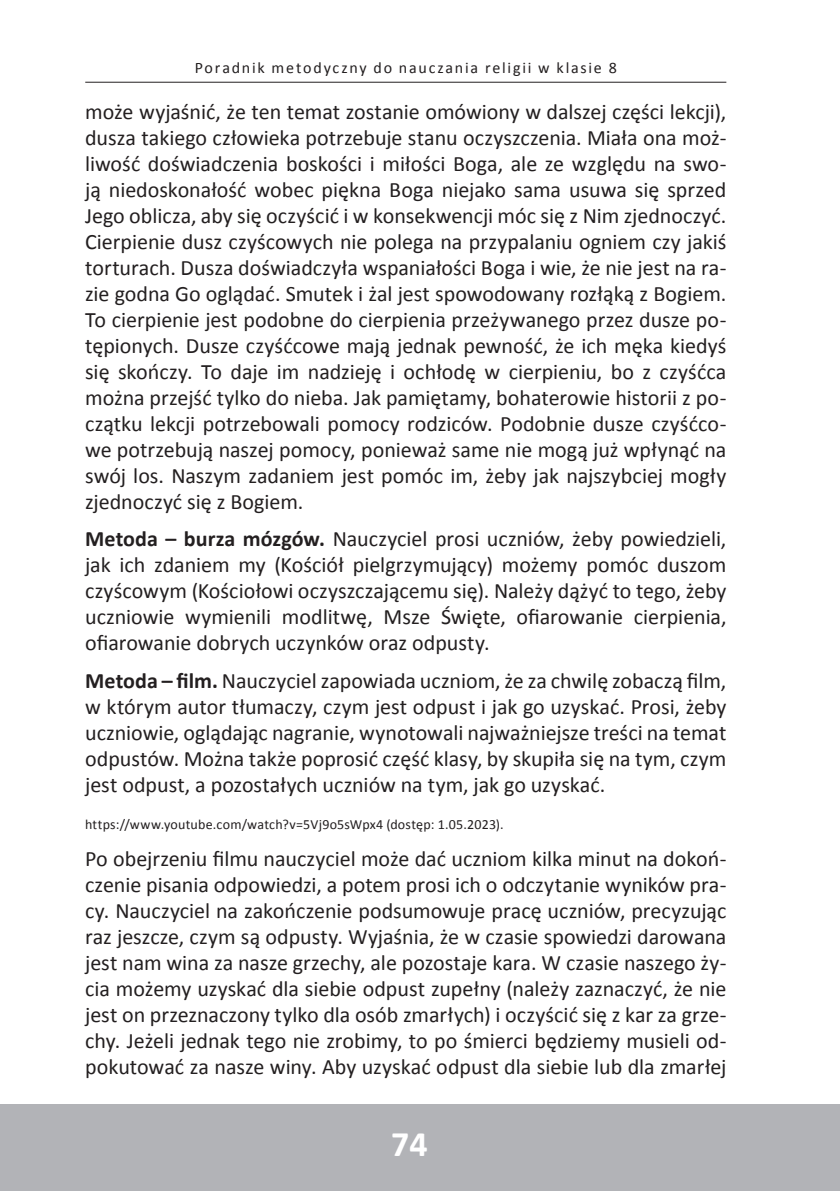
<style>
.page{position:relative;width:840px;height:1191px;background:#fff}
.page>*{position:absolute;margin:0;border:0;box-sizing:border-box;transform-origin:0 0}
.t1{font:700 36px "Calibri";color:#fff}
.t2{font:22px/26px "Calibri";color:#231f20;text-align:justify}
.t3{font:16px "Calibri";letter-spacing:.11em;color:#231f20}
.t4{font:14px "Calibri";letter-spacing:.015em;color:#231f20}
.s1{font-weight:700}
</style>
<div class="page">
<div style="left:0;top:1104px;width:839px;height:87px;background:#b2b3b7"></div>
<hr style="left:85px;top:82px;width:641px;height:1px;background:#231f20">
<p class="t3" style="left:194px;top:58px;width:423px">Poradnik metodyczny do nauczania religii w klasie 8</p>
<p class="t2" style="left:85px;top:98px;width:642px">może wyjaśnić, że ten temat zostanie omówiony w dalszej części lekcji), dusza takiego człowieka potrzebuje stanu oczyszczenia. Miała ona moż&shy;liwość doświadczenia boskości i miłości Boga, ale ze względu na swo&shy;ją niedoskonałość wobec piękna Boga niejako sama usuwa się sprzed Jego oblicza, aby się oczyścić i w konsekwencji móc się z Nim zjednoczyć.<br>Cierpienie dusz czyścowych nie polega na przypalaniu ogniem czy jakiś torturach. Dusza doświadczyła wspaniałości Boga i wie, że nie jest na ra&shy;zie godna Go oglądać. Smutek i żal jest spowodowany rozłąką z Bogiem.<br>To cierpienie jest podobne do cierpienia przeżywanego przez dusze po&shy;tępionych. Dusze czyśćcowe mają jednak pewność, że ich męka kiedyś się skończy. To daje im nadzieję i ochłodę w cierpieniu, bo z czyśćca można przejść tylko do nieba. Jak pamiętamy, bohaterowie historii z po&shy;czątku lekcji potrzebowali pomocy rodziców. Podobnie dusze czyśćco&shy;we potrzebują naszej pomocy, ponieważ same nie mogą już wpłynąć na swój los. Naszym zadaniem jest pomóc im, żeby jak najszybciej mogły zjednoczyć się z Bogiem.</p>
<p class="t2" style="left:85px;top:526px;width:642px"><span class="s1">Metoda – burza mózgów.</span> Nauczyciel prosi uczniów, żeby powiedzieli, jak ich zdaniem my (Kościół pielgrzymujący) możemy pomóc duszom czyścowym (Kościołowi oczyszczającemu się). Należy dążyć to tego, żeby uczniowie wymienili modlitwę, Msze Święte, ofiarowanie cierpienia, ofiarowanie dobrych uczynków oraz odpusty.</p>
<p class="t2" style="left:85px;top:667px;width:642px"><span class="s1">Metoda – film.</span> Nauczyciel zapowiada uczniom, że za chwilę zobaczą film, w którym autor tłumaczy, czym jest odpust i jak go uzyskać. Prosi, żeby uczniowie, oglądając nagranie, wynotowali najważniejsze treści na temat odpustów. Można także poprosić część klasy, by skupiła się na tym, czym jest odpust, a pozostałych uczniów na tym, jak go uzyskać.</p>
<p class="t4" style="left:85px;top:815px;width:420px">https://www.youtube.com/watch?v=5Vj9o5sWpx4 (dostęp: 1.05.2023).</p>
<p class="t2" style="left:85px;top:846px;width:642px">Po obejrzeniu filmu nauczyciel może dać uczniom kilka minut na dokoń&shy;czenie pisania odpowiedzi, a potem prosi ich o odczytanie wyników pra&shy;cy. Nauczyciel na zakończenie podsumowuje pracę uczniów, precyzując raz jeszcze, czym są odpusty. Wyjaśnia, że w czasie spowiedzi darowana jest nam wina za nasze grzechy, ale pozostaje kara. W czasie naszego ży&shy;cia możemy uzyskać dla siebie odpust zupełny (należy zaznaczyć, że nie jest on przeznaczony tylko dla osób zmarłych) i oczyścić się z kar za grze&shy;chy. Jeżeli jednak tego nie zrobimy, to po śmierci będziemy musieli od&shy;pokutować za nasze winy. Aby uzyskać odpust dla siebie lub dla zmarłej</p>
<h1 class="t1" style="left:391px;top:1120px;width:38px">74</h1>
</div>
